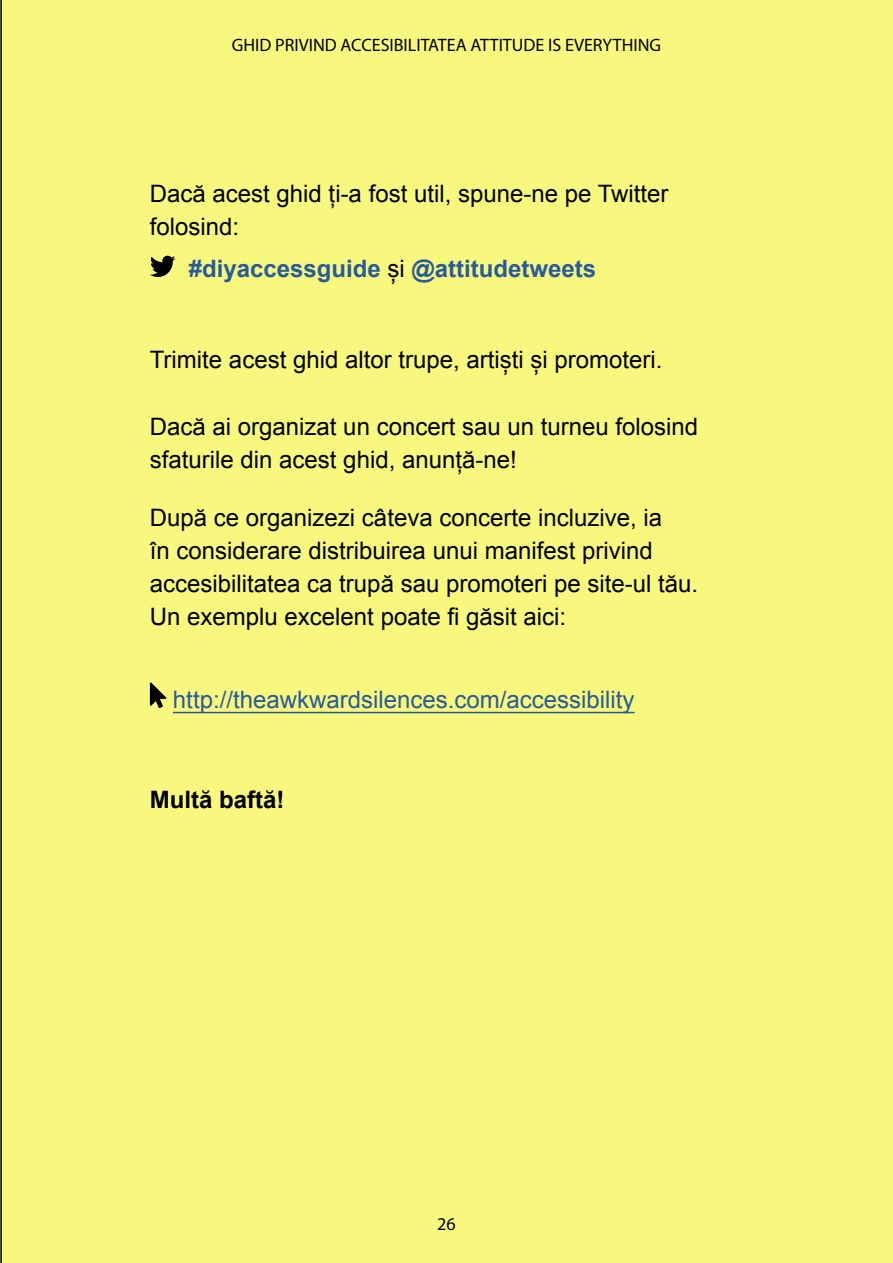
<style>
.page{position:relative;width:893px;height:1263px;background:#f8f87e}
.page>*{position:absolute;margin:0;border:0;box-sizing:border-box;transform-origin:0 0}
.t1{font:24px/33px "Arial";color:#000}
.t2{font:24px "Arial";color:#275b9b}
.t3{font:700 24px "Arial";color:#275b9b}
.t4{font:700 24px "Arial";color:#000}
.t5{font:18px "Myriad Pro";color:#000}
.s1{font-weight:400;color:#000}
</style>
<div class="page">
<hr style="left:173px;top:712px;width:461px;height:1px;background:#275b9b">
<svg style="left:150px;top:255px;width:25px;height:22px"></svg>
<svg style="left:150px;top:682px;width:16px;height:26px"></svg>
<hr style="left:0;top:0;width:2px;height:1263px;background:#000">
<p class="t5" style="left:232px;top:34px;width:431px">GHID PRIVIND ACCESIBILITATEA ATTITUDE IS EVERYTHING</p>
<p class="t1" style="left:150px;top:178px;width:520px">Dacă acest ghid ți-a fost util, spune-ne pe Twitter folosind:</p>
<p class="t3" style="left:189px;top:253px;width:409px">#diyaccessguide <span class="s1">și</span> @attitudetweets</p>
<p class="t1" style="left:150px;top:344px;width:514px">Trimite acest ghid altor trupe, artiști și promoteri.</p>
<p class="t1" style="left:150px;top:410px;width:550px">Dacă ai organizat un concert sau un turneu folosind sfaturile din acest ghid, anunță-ne!</p>
<p class="t1" style="left:150px;top:501px;width:550px">După ce organizezi câteva concerte incluzive, ia<br>în considerare distribuirea unui manifest privind accesibilitatea ca trupă sau promoteri pe site-ul tău.<br>Un exemplu excelent poate fi găsit aici:</p>
<p class="t2" style="left:173px;top:684px;width:463px">http://theawkwardsilences.com/accessibility</p>
<p class="t4" style="left:150px;top:784px;width:136px">Multă baftă!</p>
<p class="t5" style="left:437px;top:1212px;width:20px">26</p>
</div>
